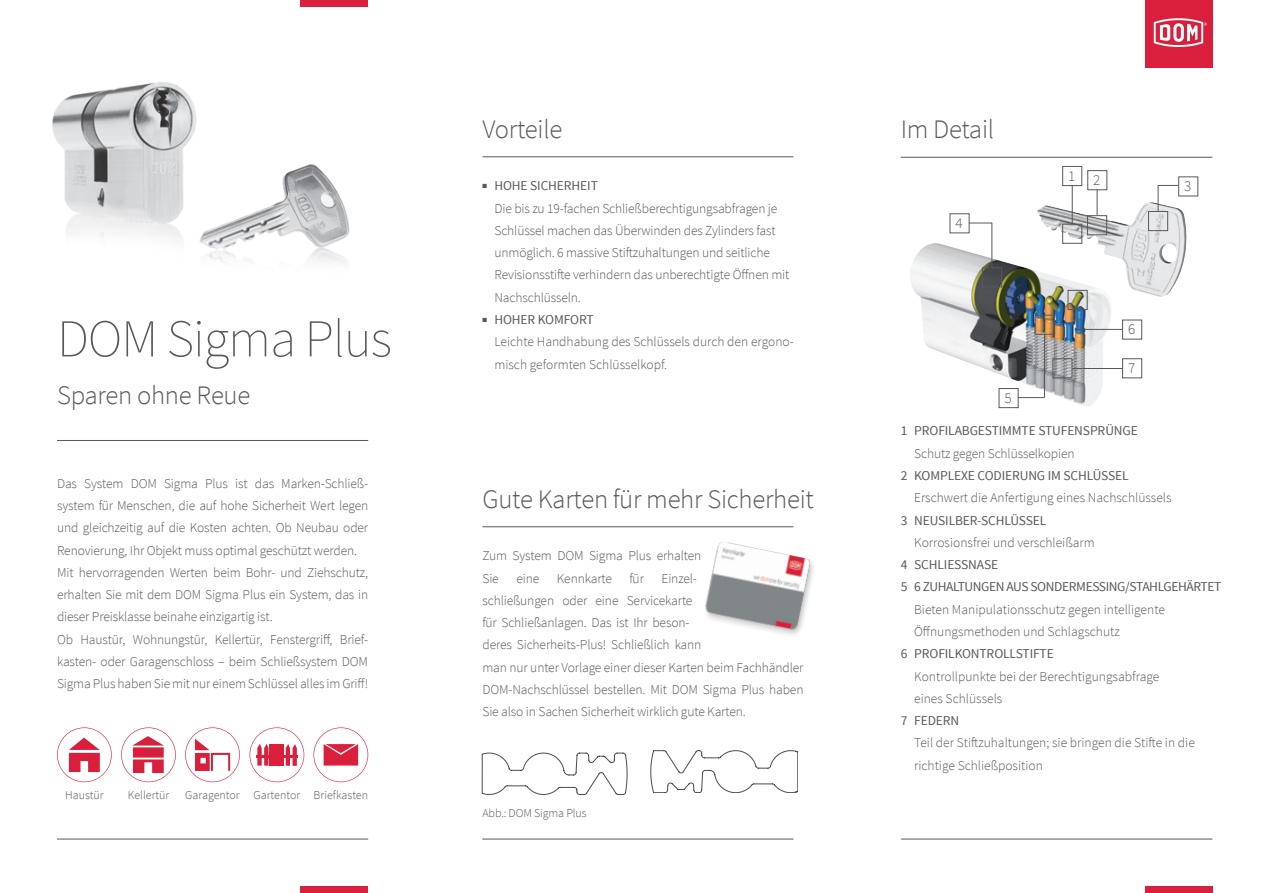
<style>
.page{position:relative;width:1263px;height:893px;background:#fff}
.page>*{position:absolute;margin:0;border:0;box-sizing:border-box;transform-origin:0 0}
.t1{font:200 53.1px "Source Sans Pro";letter-spacing:-.02em;color:#57585a}
.t2{font:300 26.7px "Source Sans Pro";letter-spacing:-.01em;color:#57585a}
.t3{font:300 15px "Source Sans Pro";color:#57585a}
.t4{font:300 13.5px/22.2px "Source Sans Pro";letter-spacing:-.01em;color:#57585a}
.t5{font:13.5px "Source Sans Pro";letter-spacing:-.01em;color:#57585a}
.t6{font:13.5px/22.2px "Source Sans Pro";letter-spacing:-.03em;color:#57585a}
.t7{font:300 12px "Source Sans Pro";color:#57585a}
.s1{font-weight:400}
</style>
<div class="page">
<div style="left:301px;top:886px;width:67px;height:7px;background:#da1f3d"></div>
<div style="left:301px;top:0;width:67px;height:7px;background:#da1f3d"></div>
<div style="left:1145px;top:0;width:67px;height:68px;background:#da1f3d"></div>
<svg style="left:1154px;top:18px;width:53px;height:29px"></svg>
<div style="left:1145px;top:886px;width:67px;height:7px;background:#da1f3d"></div>
<img style="left:52px;top:82px;width:298px;height:182px">
<hr style="left:57px;top:440px;width:311px;height:1px;background:#57585a">
<hr style="left:57px;top:839px;width:311px;height:1px;background:#57585a">
<hr style="left:482px;top:839px;width:311px;height:1px;background:#57585a">
<hr style="left:482px;top:157px;width:311px;height:1px;background:#57585a">
<img style="left:910px;top:243px;width:206px;height:164px">
<img style="left:1036px;top:202px;width:151px;height:95px">
<hr style="left:901px;top:839px;width:311px;height:1px;background:#57585a">
<div style="left:1062px;top:224px;width:20px;height:19px;border:1px solid #57585a"></div>
<div style="left:1062px;top:166px;width:20px;height:20px;border:1px solid #57585a"></div>
<hr style="left:1072px;top:186px;width:1px;height:38px;background:#57585a">
<hr style="left:901px;top:157px;width:311px;height:1px;background:#57585a">
<div style="left:1087px;top:215px;width:20px;height:20px;border:1px solid #57585a"></div>
<div style="left:1087px;top:170px;width:20px;height:20px;border:1px solid #57585a"></div>
<svg style="left:1097px;top:189px;width:1px;height:26px"></svg>
<div style="left:1148px;top:211px;width:20px;height:20px;border:1px solid #57585a"></div>
<div style="left:1178px;top:177px;width:20px;height:19px;border:1px solid #57585a"></div>
<svg style="left:1158px;top:185px;width:20px;height:26px"></svg>
<div style="left:982px;top:268px;width:20px;height:19px;border:1px solid #57585a"></div>
<hr style="left:992px;top:223px;width:1px;height:45px;background:#57585a">
<svg style="left:969px;top:223px;width:23px;height:1px"></svg>
<div style="left:1068px;top:290px;width:19px;height:20px;border:1px solid #57585a"></div>
<div style="left:1035px;top:315px;width:19px;height:19px;border:1px solid #57585a"></div>
<div style="left:1053px;top:359px;width:19px;height:19px;border:1px solid #57585a"></div>
<hr style="left:1044px;top:334px;width:1px;height:64px;background:#57585a">
<svg style="left:1077px;top:310px;width:1px;height:19px"></svg>
<hr style="left:1077px;top:329px;width:45px;height:1px;background:#57585a">
<hr style="left:1072px;top:368px;width:50px;height:1px;background:#57585a">
<svg style="left:1018px;top:397px;width:26px;height:1px"></svg>
<div style="left:999px;top:388px;width:19px;height:20px;border:1px solid #57585a"></div>
<div style="left:1122px;top:320px;width:20px;height:19px;border:1px solid #57585a"></div>
<div style="left:1122px;top:359px;width:20px;height:19px;border:1px solid #57585a"></div>
<svg style="left:313px;top:727px;width:55px;height:55px"></svg>
<svg style="left:185px;top:727px;width:55px;height:55px"></svg>
<svg style="left:250px;top:727px;width:54px;height:55px"></svg>
<div style="left:270px;top:744px;width:14px;height:21px;background:#da1f3d"></div>
<svg style="left:57px;top:727px;width:55px;height:55px"></svg>
<svg style="left:121px;top:727px;width:55px;height:55px"></svg>
<hr style="left:482px;top:526px;width:311px;height:1px;background:#57585a">
<img style="left:705px;top:542px;width:109px;height:93px">
<svg style="left:482px;top:753px;width:145px;height:42px"></svg>
<svg style="left:651px;top:750px;width:147px;height:43px"></svg>
<h1 class="t1" style="left:57px;top:307px;width:336px">DOM Sigma Plus</h1>
<h2 class="t2" style="left:57px;top:379px;width:195px">Sparen ohne Reue</h2>
<p class="t4" style="left:57px;top:472px;width:313px">Das System DOM Sigma Plus ist das Marken-Schließ&shy;system für Menschen, die auf hohe Sicherheit Wert legen und gleichzeitig auf die Kosten achten. Ob Neubau oder Renovierung, Ihr Objekt muss optimal geschützt werden.<br>Mit hervorragenden Werten beim Bohr- und Ziehschutz, erhalten Sie mit dem DOM Sigma Plus ein System, das in dieser Preisklasse beinahe einzigartig ist.<br>Ob Haustür, Wohnungstür, Kellertür, Fenstergriff, Brief&shy;kasten- oder Garagenschloss – beim Schließsystem DOM Sigma Plus haben Sie mit nur einem Schlüssel alles im Griff!</p>
<p class="t7" style="left:65px;top:788px;width:40px">Haustür</p>
<p class="t7" style="left:128px;top:788px;width:43px">Kellertür</p>
<p class="t7" style="left:185px;top:788px;width:184px">Garagentor Gartentor Briefkasten</p>
<h2 class="t2" style="left:482px;top:113px;width:81px">Vorteile</h2>
<p class="t4" style="left:494px;top:175px;width:296px;text-indent:-12px">■ <span class="s1">HOHE SICHERHEIT<br></span>Die bis zu 19-fachen Schließberechtigungsabfragen je Schlüssel machen das Überwinden des Zylinders fast unmöglich. 6 massive Stiftzuhaltungen und seitliche Revisionsstifte verhindern das unberechtigte Öffnen mit Nachschlüsseln.</p>
<p class="t4" style="left:494px;top:308px;width:301px;text-indent:-12px">■ <span class="s1">HOHER KOMFORT<br></span>Leichte Handhabung des Schlüssels durch den ergono&shy;misch geformten Schlüsselkopf.</p>
<h2 class="t2" style="left:482px;top:483px;width:333px">Gute Karten für mehr Sicherheit</h2>
<p class="t4" style="left:482px;top:545px;width:220px">Zum System DOM Sigma Plus erhalten<br>Sie</p>
<p class="t4" style="left:516px;top:567px;width:24px">eine</p>
<p class="t4" style="left:557px;top:567px;width:57px">Kennkarte</p>
<p class="t4" style="left:629px;top:567px;width:16px">für</p>
<p class="t4" style="left:482px;top:567px;width:323px;text-indent:179px">Einzel-<br>schließungen oder eine Servicekarte<br>für Schließanlagen. Das ist Ihr beson-<br>deres Sicherheits-Plus! Schließlich kann<br>man nur unter Vorlage einer dieser Karten beim Fachhändler DOM-Nachschlüssel bestellen. Mit DOM Sigma Plus haben Sie also in Sachen Sicherheit wirklich gute Karten.</p>
<p class="t7" style="left:482px;top:806px;width:106px">Abb.: DOM Sigma Plus</p>
<h2 class="t2" style="left:901px;top:113px;width:95px">Im Detail</h2>
<p class="t3" style="left:955px;top:214px;width:9px">4</p>
<p class="t3" style="left:1004px;top:389px;width:9px">5</p>
<p class="t3" style="left:1068px;top:167px;width:9px">1</p>
<p class="t3" style="left:1093px;top:171px;width:9px">2</p>
<p class="t3" style="left:1184px;top:177px;width:9px">3</p>
<p class="t3" style="left:1128px;top:320px;width:9px">6</p>
<p class="t3" style="left:1128px;top:359px;width:9px">7</p>
<p class="t5" style="left:901px;top:423px;width:239px">1 PROFILABGESTIMMTE STUFENSPRÜNGE</p>
<p class="t4" style="left:914px;top:442px;width:162px">Schutz gegen Schlüsselkopien</p>
<p class="t5" style="left:901px;top:467px;width:230px">2 KOMPLEXE CODIERUNG IM SCHLÜSSEL</p>
<p class="t4" style="left:914px;top:487px;width:259px">Erschwert die Anfertigung eines Nachschlüssels</p>
<p class="t5" style="left:901px;top:512px;width:147px">3 NEUSILBER-SCHLÜSSEL</p>
<p class="t4" style="left:914px;top:531px;width:182px">Korrosionsfrei und verschleißarm</p>
<p class="t6" style="left:901px;top:554px;width:322px">4 SCHLIESSNASE<br>5 6 ZUHALTUNGEN AUS SONDERMESSING/STAHLGEHÄRTET</p>
<p class="t4" style="left:914px;top:598px;width:252px">Bieten Manipulationsschutz gegen intelligente<br>Öffnungsmethoden und Schlagschutz</p>
<p class="t5" style="left:901px;top:645px;width:155px">6 PROFILKONTROLLSTIFTE</p>
<p class="t4" style="left:914px;top:665px;width:247px">Kontrollpunkte bei der Berechtigungsabfrage eines Schlüssels</p>
<p class="t5" style="left:901px;top:712px;width:60px">7 FEDERN</p>
<p class="t4" style="left:914px;top:732px;width:282px">Teil der Stiftzuhaltungen; sie bringen die Stifte in die richtige Schließposition</p>
</div>
